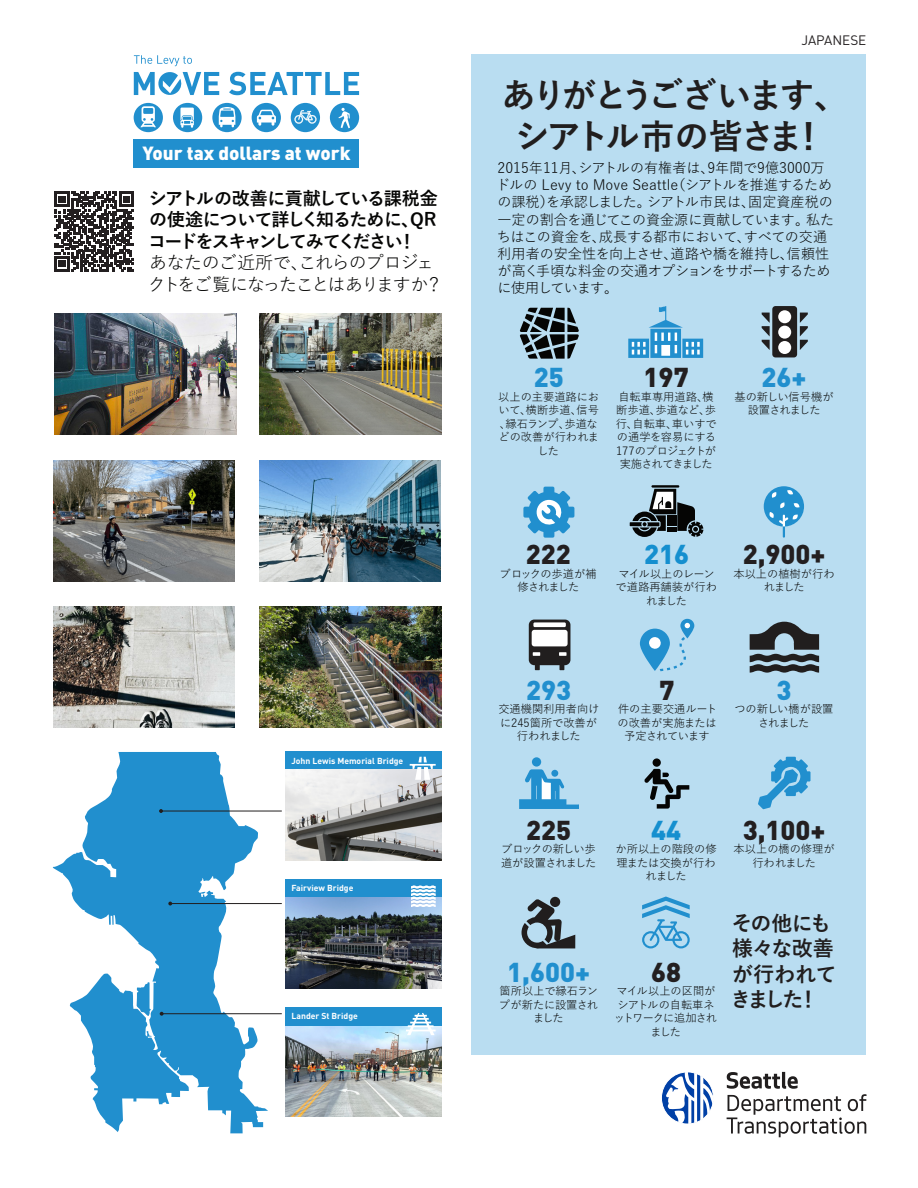
<style>
.page{position:relative;width:918px;height:1188px;background:#fff}
.page>*{position:absolute;margin:0;border:0;box-sizing:border-box;transform-origin:0 0}
.t1{font:700 34.5px/40.5px "Yu Gothic";letter-spacing:-.09em;color:#211e1e;text-align:center}
.t2{font:900 27px "DIN Pro";color:#231f20}
.t3{font:900 27px "DIN Pro";color:#218fce}
.t4{font:900 27px "DIN Pro";color:#158fcf}
.t5{font:700 21px/25.2px "Yu Gothic";letter-spacing:-.03em;color:#211e1e}
.t6{font:900 18.9px "DIN Pro";color:#fff}
.t7{font:700 18px/21.6px "Yu Gothic";letter-spacing:-.075em;color:#050504;text-align:justify}
.t8{font:18px/21.6px "Yu Gothic";letter-spacing:-.06em;color:#050504}
.t9{font:14.25px/17.1px "Yu Gothic";letter-spacing:-.005em;color:#050504}
.t10{font:13.5px "DIN Pro";color:#231f20}
.t11{font:11.25px/13.5px "Yu Gothic";letter-spacing:-.005em;color:#050504;text-align:center}
.t12{font:11.25px/13.5px "Yu Gothic";letter-spacing:-.06em;color:#050504;text-align:center}
.t13{font:11.25px/13.5px "Yu Gothic";letter-spacing:-.035em;color:#050504;text-align:center}
.t14{font:11.25px/13.5px "Yu Gothic";letter-spacing:-.07em;color:#050504}
.t15{font:11.25px/13.5px "Yu Gothic";letter-spacing:-.065em;color:#050504;text-align:center}
.t16{font:700 8.7px "DIN Pro";color:#fff}
</style>
<div class="page">
<div style="left:134px;top:139px;width:225px;height:28px;background:#218fce"></div>
<svg style="left:229px;top:72px;width:130px;height:23px"></svg>
<div style="left:134px;top:103px;width:29px;height:29px;background:#218fce;border-radius:50%"></div>
<div style="left:173px;top:103px;width:29px;height:29px;background:#218fce;border-radius:50%"></div>
<svg style="left:212px;top:103px;width:30px;height:29px"></svg>
<div style="left:252px;top:103px;width:29px;height:29px;background:#218fce;border-radius:50%"></div>
<div style="left:291px;top:103px;width:29px;height:29px;background:#218fce;border-radius:50%"></div>
<div style="left:330px;top:103px;width:29px;height:29px;background:#218fce;border-radius:50%"></div>
<svg style="left:140px;top:106px;width:16px;height:21px"></svg>
<svg style="left:219px;top:107px;width:16px;height:21px"></svg>
<svg style="left:257px;top:110px;width:19px;height:16px"></svg>
<svg style="left:294px;top:110px;width:23px;height:14px"></svg>
<svg style="left:338px;top:108px;width:12px;height:20px"></svg>
<svg style="left:180px;top:108px;width:14px;height:20px"></svg>
<svg style="left:134px;top:55px;width:85px;height:40px"></svg>
<div style="left:471px;top:54px;width:394px;height:1001px;background:#b9ddf1"></div>
<svg style="left:762px;top:306px;width:46px;height:51px"></svg>
<svg style="left:750px;top:622px;width:69px;height:51px"></svg>
<div style="left:653px;top:758px;width:8px;height:9px;background:#050504;border-radius:50%"></div>
<svg style="left:644px;top:769px;width:45px;height:40px"></svg>
<svg style="left:550px;top:897px;width:10px;height:10px"></svg>
<svg style="left:522px;top:899px;width:53px;height:49px"></svg>
<svg style="left:520px;top:308px;width:59px;height:51px"></svg>
<svg style="left:642px;top:897px;width:48px;height:51px"></svg>
<svg style="left:758px;top:757px;width:53px;height:52px"></svg>
<img style="left:260px;top:607px;width:181px;height:121px">
<img style="left:53px;top:606px;width:182px;height:121px">
<img style="left:259px;top:460px;width:182px;height:121px">
<img style="left:54px;top:313px;width:182px;height:121px">
<img style="left:54px;top:460px;width:181px;height:122px">
<div style="left:285px;top:879px;width:157px;height:91px;background:#218fce"></div>
<svg style="left:52px;top:752px;width:216px;height:381px;fill:#218fce"></svg>
<svg style="left:136px;top:982px;width:15px;height:34px"></svg>
<div style="left:285px;top:1007px;width:157px;height:91px;background:#218fce"></div>
<div style="left:285px;top:752px;width:157px;height:90px;background:#218fce"></div>
<hr style="left:161px;top:811px;width:121px;height:1px;background:#211e1e">
<svg style="left:159px;top:809px;width:4px;height:4px"></svg>
<hr style="left:170px;top:903px;width:112px;height:1px;background:#211e1e">
<svg style="left:168px;top:902px;width:4px;height:4px"></svg>
<hr style="left:162px;top:1013px;width:120px;height:1px;background:#211e1e">
<svg style="left:160px;top:1012px;width:4px;height:4px"></svg>
<img style="left:285px;top:1026px;width:157px;height:90px">
<svg style="left:406px;top:1013px;width:30px;height:22px"></svg>
<img style="left:285px;top:770px;width:157px;height:90px">
<svg style="left:410px;top:757px;width:26px;height:23px"></svg>
<img style="left:285px;top:898px;width:157px;height:90px">
<svg style="left:411px;top:885px;width:25px;height:22px"></svg>
<svg style="left:727px;top:1072px;width:140px;height:65px"></svg>
<div style="left:662px;top:1072px;width:51px;height:52px;background:#0040a6;border-radius:50%"></div>
<svg style="left:666px;top:1072px;width:47px;height:52px"></svg>
<img style="left:259px;top:313px;width:182px;height:121px">
<svg style="left:628px;top:306px;width:75px;height:52px"></svg>
<svg style="left:523px;top:487px;width:51px;height:51px"></svg>
<hr style="left:651px;top:485px;width:28px;height:3px;background:#050504">
<svg style="left:630px;top:489px;width:73px;height:48px"></svg>
<div style="left:667px;top:521px;width:9px;height:5px;background:#050504"></div>
<svg style="left:764px;top:486px;width:40px;height:52px"></svg>
<svg style="left:640px;top:619px;width:54px;height:52px"></svg>
<svg style="left:529px;top:620px;width:41px;height:50px;background:#838486"></svg>
<svg style="left:519px;top:757px;width:59px;height:52px"></svg>
<svg style="left:55px;top:192px;width:79px;height:79px"></svg>
<h3 class="t6" style="left:142px;top:137px;width:210px">Your tax dollars at work</h3>
<h3 class="t7" style="left:148px;top:188px;width:291px">シアトルの改善に貢献している課税金の使途について詳しく知るために、QRコードをスキャンしてみてください！</h3>
<h3 class="t8" style="left:148px;top:250px;width:297px">あなたのご近所で、これらのプロジェクトをご覧になったことはありますか？</h3>
<p class="t16" style="left:291px;top:753px;width:113px">John Lewis Memorial Bridge</p>
<p class="t16" style="left:291px;top:881px;width:63px">Fairview Bridge</p>
<p class="t16" style="left:291px;top:1009px;width:68px">Lander St Bridge</p>
<p class="t10" style="left:801px;top:29px;width:66px">JAPANESE</p>
<h1 class="t1" style="left:502px;top:76px;width:348px">ありがとうございます、シアトル市の皆さま！</h1>
<p class="t9" style="left:496px;top:158px;width:340px">2015年11月、シアトルの有権者は、9年間で9億3000万ドルの Levy to Move Seattle（シアトルを推進するための課税）を承認しました。シアトル市民は、固定資産税の一定の割合を通じてこの資金源に貢献しています。私たちはこの資金を、成長する都市において、すべての交通利用者の安全性を向上させ、道路や橋を維持し、信頼性が高く手頃な料金の交通オプションをサポートするために使用しています。</p>
<h2 class="t3" style="left:534px;top:355px;width:32px">25</h2>
<p class="t11" style="left:498px;top:389px;width:102px">以上の主要道路において、横断歩道、信号、縁石ランプ、歩道などの改善が行われました</p>
<h2 class="t2" style="left:644px;top:355px;width:47px">197</h2>
<p class="t11" style="left:616px;top:389px;width:102px">自転車専用道路、横断歩道、歩道など、歩行、自転車、車いすでの通学を容易にする<br>177のプロジェクトが実施されてきました</p>
<h2 class="t3" style="left:762px;top:355px;width:47px">26+</h2>
<p class="t13" style="left:735px;top:389px;width:101px">基の新しい信号機が設置されました</p>
<h2 class="t2" style="left:526px;top:531px;width:47px">222</h2>
<p class="t15" style="left:500px;top:565px;width:98px">ブロックの歩道が補修されました</p>
<h2 class="t4" style="left:644px;top:531px;width:47px">216</h2>
<p class="t11" style="left:616px;top:565px;width:103px">マイル以上のレーンで道路再舗装が行われました</p>
<h2 class="t2" style="left:743px;top:531px;width:84px">2,900+</h2>
<p class="t11" style="left:733px;top:565px;width:103px">本以上の植樹が行われました</p>
<h2 class="t3" style="left:526px;top:667px;width:47px">293</h2>
<p class="t11" style="left:498px;top:701px;width:103px">交通機関利用者向けに245箇所で改善が行われました</p>
<h2 class="t2" style="left:660px;top:667px;width:17px">7</h2>
<p class="t11" style="left:617px;top:701px;width:102px">件の主要交通ルートの改善が実施または予定されています</p>
<h2 class="t3" style="left:777px;top:667px;width:17px">3</h2>
<p class="t13" style="left:734px;top:701px;width:101px">つの新しい橋が設置されました</p>
<h2 class="t2" style="left:526px;top:807px;width:47px">225</h2>
<p class="t14" style="left:501px;top:841px;width:97px">ブロックの新しい歩道が設置されました</p>
<h2 class="t3" style="left:507px;top:949px;width:84px">1,600+</h2>
<p class="t11" style="left:499px;top:983px;width:101px">箇所以上で縁石ランプが新たに設置されました</p>
<h2 class="t4" style="left:651px;top:807px;width:32px">44</h2>
<p class="t11" style="left:616px;top:841px;width:103px">か所以上の階段の修理または交換が行われました</p>
<h2 class="t2" style="left:651px;top:949px;width:32px">68</h2>
<p class="t12" style="left:614px;top:983px;width:105px">マイル以上の区間がシアトルの自転車ネットワークに追加されました</p>
<h2 class="t2" style="left:743px;top:807px;width:84px">3,100+</h2>
<p class="t11" style="left:734px;top:841px;width:103px">本以上の橋の修理が行われました</p>
<h3 class="t5" style="left:731px;top:911px;width:107px">その他にも様々な改善が行われてきました！</h3>
</div>
